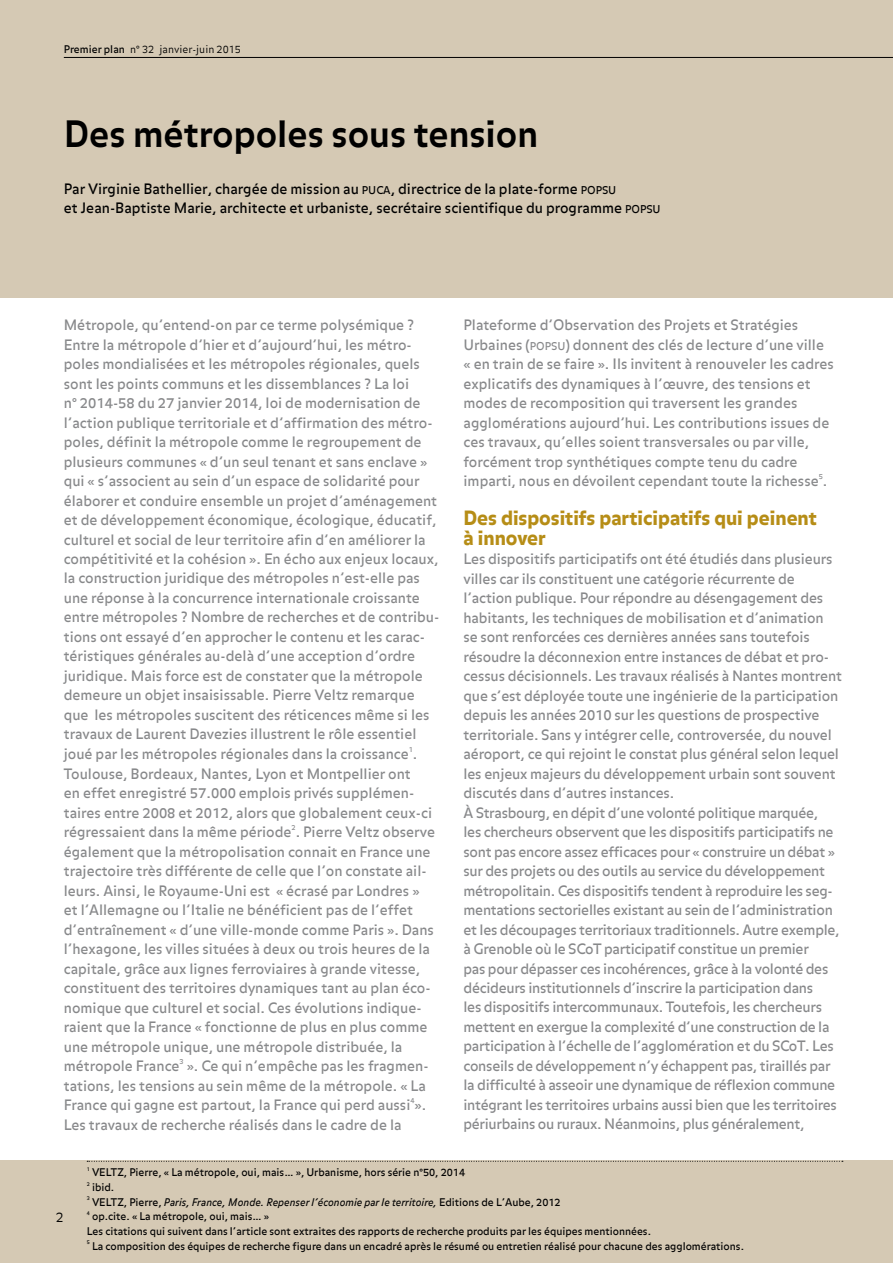
<style>
.page{position:relative;width:893px;height:1263px;background:#fff}
.page>*{position:absolute;margin:0;border:0;box-sizing:border-box;transform-origin:0 0}
.t1{font:700 36px "Balance";color:#000}
.t2{font:900 19.5px/19.5px "Balance";color:#b68d16}
.t3{font:14.25px/19.5px "Balance";color:#87888a}
.t4{font:14.25px/19.5px "Balance";letter-spacing:-.02em;color:#87888a}
.t5{font:14.25px/19.5px "Balance";color:#000}
.t6{font:300 13.5px "Balance";color:#000}
.t7{font:10.5px/14.7px "Balance";color:#000}
.t8{font:italic 10.5px "Balance";color:#000}
.t9{font:300 10.5px "Balance";color:#000}
.t10{font:7.2px "Balance";color:#87888a}
.t11{font:5.25px "Balance";color:#000}
.s1{font-weight:400}
.s2{font-size:10.65px}
.s3{font-style:normal}
</style>
<div class="page">
<div style="left:0;top:0;width:893px;height:298px;background:#d5c9b4"></div>
<div style="left:0;top:1161px;width:893px;height:102px;background:#d5c9b4"></div>
<hr style="left:64px;top:57px;width:829px;height:1px;background:#000">
<svg style="left:87px;top:1161px;width:756px;height:1px"></svg>
<p class="t9" style="left:64px;top:43px;width:179px"><span class="s1">Premier plan</span> n° 32 janvier-juin 2015</p>
<h1 class="t1" style="left:64px;top:113px;width:476px">Des métropoles sous tension</h1>
<p class="t5" style="left:64px;top:179px;width:598px">Par Virginie Bathellier, chargée de mission au <span class="s2">PUCA</span>, directrice de la plate-forme <span class="s2">POPSU<br></span>et Jean-Baptiste Marie, architecte et urbaniste, secrétaire scientifique du programme <span class="s2">POPSU</span></p>
<p class="t3" style="left:64px;top:316px;width:377px">Métropole, qu’entend-on par ce terme polysémique ?<br>Entre la métropole d’hier et d’aujourd’hui, les métro&shy;poles mondialisées et les métropoles régionales, quels sont les points communs et les dissemblances ? La loi<br>n° 2014-58 du 27 janvier 2014, loi de modernisation de l’action publique territoriale et d’affirmation des métro&shy;poles, définit la métropole comme le regroupement de plusieurs communes « d’un seul tenant et sans enclave » qui « s’associent au sein d’un espace de solidarité pour élaborer et conduire ensemble un projet d’aménagement et de développement économique, écologique, éducatif, culturel et social de leur territoire afin d’en améliorer la compétitivité et la cohésion ». En écho aux enjeux locaux, la construction juridique des métropoles n’est-elle pas une réponse à la concurrence internationale croissante entre métropoles ? Nombre de recherches et de contribu&shy;tions ont essayé d’en approcher le contenu et les carac&shy;téristiques générales au-delà d’une acception d’ordre juridique. Mais force est de constater que la métropole demeure un objet insaisissable. Pierre Veltz remarque que les métropoles suscitent des réticences même si les travaux de Laurent Davezies illustrent le rôle essentiel joué par les métropoles régionales dans la croissance .</p>
<p class="t10" style="left:409px;top:745px;width:6px">1</p>
<p class="t3" style="left:64px;top:764px;width:373px">Toulouse, Bordeaux, Nantes, Lyon et Montpellier ont<br>en effet enregistré 57.000 emplois privés supplémen&shy;taires entre 2008 et 2012, alors que globalement ceux-ci régressaient dans la même période . Pierre Veltz observe</p>
<p class="t10" style="left:292px;top:823px;width:6px">2</p>
<p class="t3" style="left:64px;top:842px;width:372px">également que la métropolisation connait en France une trajectoire très différente de celle que l’on constate ail&shy;leurs. Ainsi, le Royaume-Uni est « écrasé par Londres » et l’Allemagne ou l’Italie ne bénéficient pas de l’effet d’entraînement « d’une ville-monde comme Paris ». Dans l’hexagone, les villes situées à deux ou trois heures de la capitale, grâce aux lignes ferroviaires à grande vitesse, constituent des territoires dynamiques tant au plan éco&shy;nomique que culturel et social. Ces évolutions indique&shy;raient que la France « fonctionne de plus en plus comme une métropole unique, une métropole distribuée, la métropole France</p>
<p class="t10" style="left:180px;top:1057px;width:6px">3</p>
<p class="t3" style="left:64px;top:1057px;width:366px;text-indent:123px">». Ce qui n’empêche pas les fragmen&shy;tations, les tensions au sein même de la métropole. « La<br>France qui gagne est partout, la France qui perd aussi ».</p>
<p class="t10" style="left:410px;top:1096px;width:6px">4</p>
<p class="t3" style="left:64px;top:1115px;width:339px">Les travaux de recherche réalisés dans le cadre de la</p>
<p class="t3" style="left:463px;top:316px;width:372px">Plateforme d’Observation des Projets et Stratégies Urbaines (<span class="s2">POPSU</span>) donnent des clés de lecture d’une ville « en train de se faire ». Ils invitent à renouveler les cadres explicatifs des dynamiques à l’œuvre, des tensions et modes de recomposition qui traversent les grandes agglomérations aujourd’hui. Les contributions issues de ces travaux, qu’elles soient transversales ou par ville, forcément trop synthétiques compte tenu du cadre imparti, nous en dévoilent cependant toute la richesse .</p>
<p class="t10" style="left:819px;top:472px;width:6px">5</p>
<h2 class="t2" style="left:463px;top:510px;width:355px">Des dispositifs participatifs qui peinent à innover</h2>
<p class="t4" style="left:463px;top:550px;width:380px">Les dispositifs participatifs ont été étudiés dans plusieurs villes car ils constituent une catégorie récurrente de l’action publique. Pour répondre au désengagement des habitants, les techniques de mobilisation et d’animation<br>se sont renforcées ces dernières années sans toutefois résoudre la déconnexion entre instances de débat et pro&shy;cessus décisionnels. Les travaux réalisés à Nantes montrent que s’est déployée toute une ingénierie de la participation depuis les années 2010 sur les questions de prospective territoriale. Sans y intégrer celle, controversée, du nouvel aéroport, ce qui rejoint le constat plus général selon lequel les enjeux majeurs du développement urbain sont souvent discutés dans d’autres instances.<br>À Strasbourg, en dépit d’une volonté politique marquée,<br>les chercheurs observent que les dispositifs participatifs ne sont pas encore assez efficaces pour « construire un débat » sur des projets ou des outils au service du développement métropolitain. Ces dispositifs tendent à reproduire les seg&shy;mentations sectorielles existant au sein de l’administration et les découpages territoriaux traditionnels. Autre exemple, à Grenoble où le SCoT participatif constitue un premier<br>pas pour dépasser ces incohérences, grâce à la volonté des décideurs institutionnels d’inscrire la participation dans<br>les dispositifs intercommunaux. Toutefois, les chercheurs mettent en exergue la complexité d’une construction de la participation à l’échelle de l’agglomération et du SCoT. Les conseils de développement n’y échappent pas, tiraillés par la difficulté à asseoir une dynamique de réflexion commune intégrant les territoires urbains aussi bien que les territoires périurbains ou ruraux. Néanmoins, plus généralement,</p>
<p class="t6" style="left:56px;top:1209px;width:9px">2</p>
<p class="t11" style="left:87px;top:1166px;width:5px">1</p>
<p class="t7" style="left:92px;top:1166px;width:375px">VELTZ, Pierre, « La métropole, oui, mais… », Urbanisme, hors série n°50, 2014</p>
<p class="t11" style="left:87px;top:1181px;width:5px">2</p>
<p class="t7" style="left:92px;top:1180px;width:24px">ibid.</p>
<p class="t11" style="left:87px;top:1195px;width:5px">3</p>
<p class="t8" style="left:92px;top:1196px;width:470px"><span class="s3">VELTZ, Pierre,</span> Paris, France, Monde. Repenser l’économie par le territoire, <span class="s3">Editions de L’Aube, 2012</span></p>
<p class="t11" style="left:87px;top:1210px;width:5px">4</p>
<p class="t7" style="left:87px;top:1210px;width:566px;text-indent:5px">op.cite. « La métropole, oui, mais… »<br>Les citations qui suivent dans l’article sont extraites des rapports de recherche produits par les équipes mentionnées.</p>
<p class="t11" style="left:87px;top:1239px;width:5px">5</p>
<p class="t7" style="left:92px;top:1239px;width:653px">La composition des équipes de recherche figure dans un encadré après le résumé ou entretien réalisé pour chacune des agglomérations.</p>
</div>
